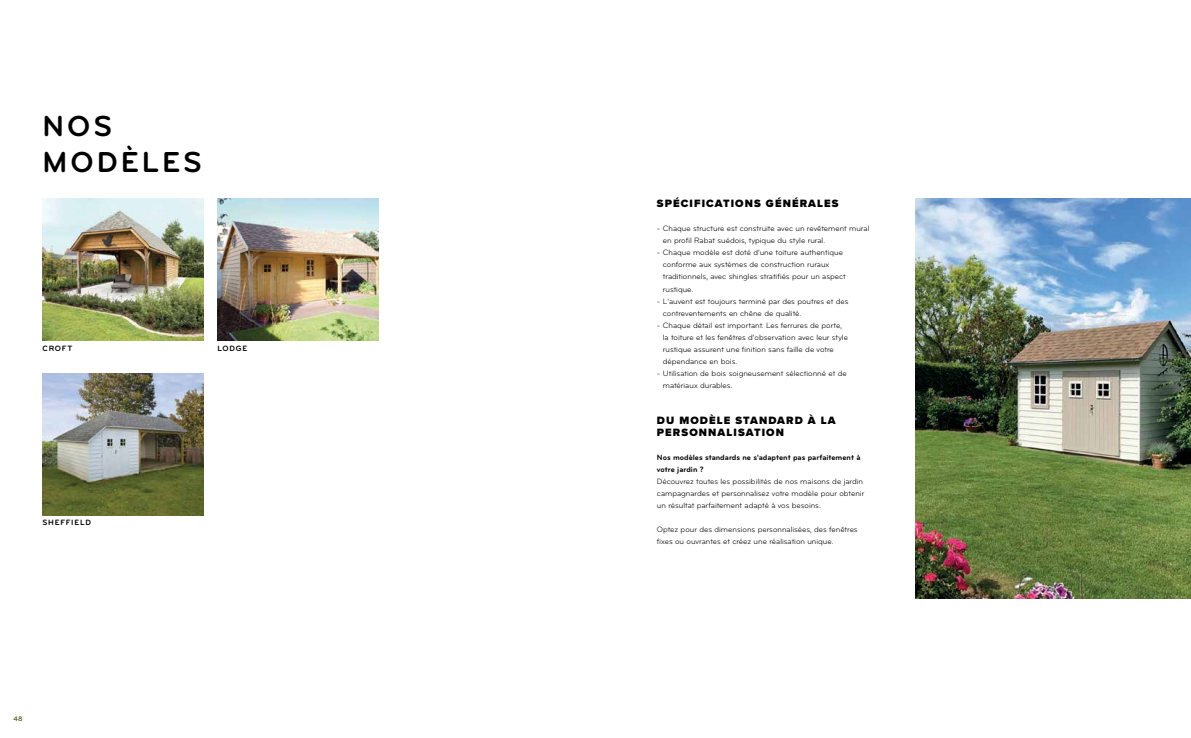
<style>
.page{position:relative;width:1191px;height:738px;background:#fff}
.page>*{position:absolute;margin:0;border:0;box-sizing:border-box;transform-origin:0 0}
.t1{font:700 30px/36px "Bryant Pro";letter-spacing:.1em;color:#000}
.t2{font:900 11px/12px "Proxima Nova";letter-spacing:.1em;color:#000}
.t3{font:8px/12px "Bryant Pro";color:#000}
.t4{font:700 8px/12px "Bryant Pro";color:#000}
.t5{font:700 8px "Bryant Pro";letter-spacing:.1em;color:#000}
.t6{font:700 7px "Bryant Pro";color:#4f6526}
</style>
<div class="page">
<img style="left:916px;top:198px;width:275px;height:400px">
<img style="left:217px;top:198px;width:161px;height:142px">
<img style="left:43px;top:373px;width:160px;height:141px">
<img style="left:43px;top:198px;width:160px;height:142px">
<h1 class="t1" style="left:43px;top:108px;width:161px">NOS<br>MODÈLES</h1>
<p class="t4" style="left:43px;top:342px;width:31px">CROFT</p>
<p class="t4" style="left:217px;top:342px;width:31px">LODGE</p>
<p class="t5" style="left:43px;top:517px;width:50px">SHEFFIELD</p>
<p class="t6" style="left:14px;top:713px;width:11px">48</p>
<h2 class="t2" style="left:657px;top:197px;width:183px">SPÉCIFICATIONS GÉNÉRALES</h2>
<p class="t3" style="left:663px;top:223px;width:208px;text-indent:-6px">- Chaque structure est construite avec un revêtement mural en profil Rabat suédois, typique du style rural.</p>
<p class="t3" style="left:663px;top:247px;width:184px;text-indent:-6px">- Chaque modèle est doté d'une toiture authentique conforme aux systèmes de construction ruraux traditionnels, avec shingles stratifiés pour un aspect rustique.</p>
<p class="t3" style="left:663px;top:295px;width:187px;text-indent:-6px">- L'auvent est toujours terminé par des poutres et des contreventements en chêne de qualité.</p>
<p class="t3" style="left:663px;top:319px;width:187px;text-indent:-6px">- Chaque détail est important. Les ferrures de porte, la toiture et les fenêtres d'observation avec leur style rustique assurent une finition sans faille de votre dépendance en bois.</p>
<p class="t3" style="left:663px;top:367px;width:185px;text-indent:-6px">- Utilisation de bois soigneusement sélectionné et de matériaux durables.</p>
<h2 class="t2" style="left:657px;top:413px;width:180px">DU MODÈLE STANDARD À LA<br>PERSONNALISATION</h2>
<p class="t4" style="left:657px;top:450px;width:205px">Nos modèles standards ne s'adaptent pas parfaitement à votre jardin ?</p>
<p class="t3" style="left:657px;top:475px;width:209px">Découvrez toutes les possibilités de nos maisons de jardin campagnardes et personnalisez votre modèle pour obtenir un résultat parfaitement adapté à vos besoins.</p>
<p class="t3" style="left:657px;top:523px;width:202px">Optez pour des dimensions personnalisées, des fenêtres fixes ou ouvrantes et créez une réalisation unique.</p>
</div>
